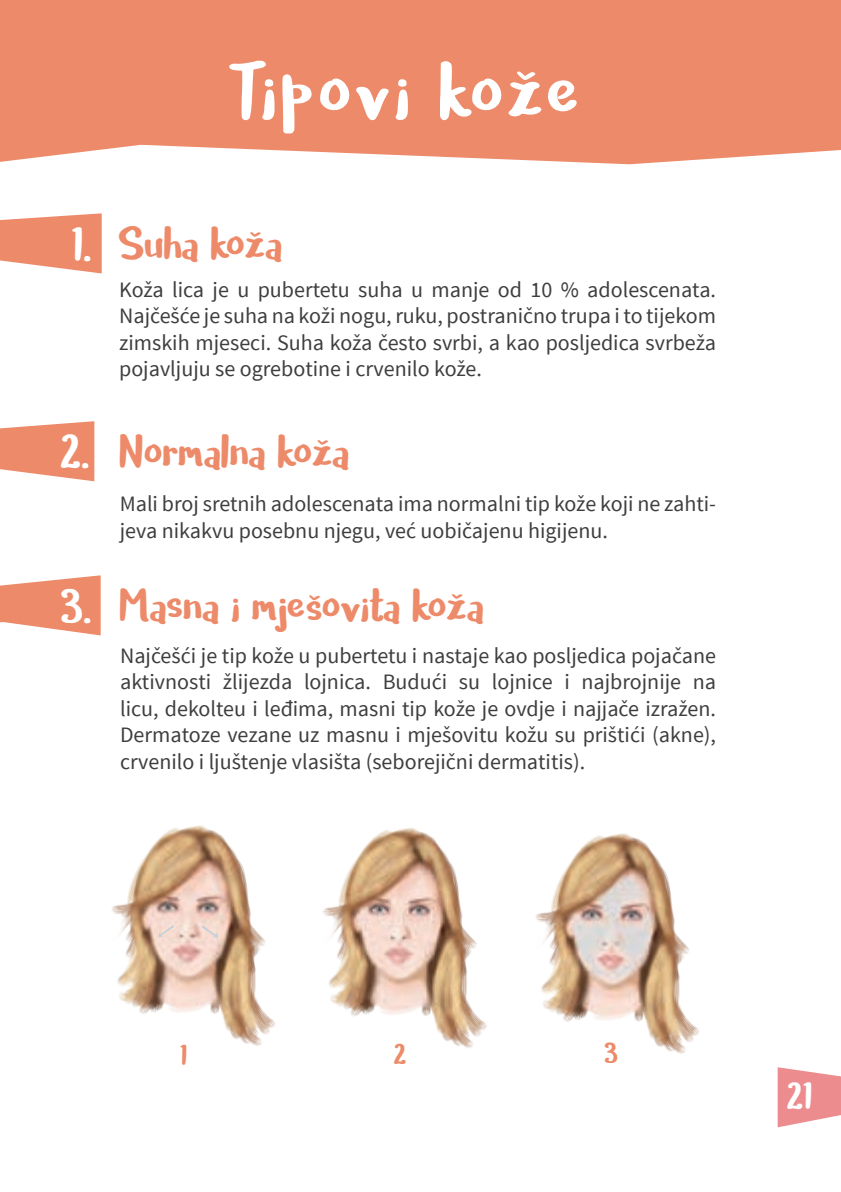
<style>
.page{position:relative;width:841px;height:1192px;background:#fff}
.page>*{position:absolute;margin:0;border:0;box-sizing:border-box;transform-origin:0 0}
.t1{font:84px "Cavorting";letter-spacing:.05em;color:#fff}
.t2{font:48px "Cavorting";color:#ed8a69}
.t3{font:48px "Cavorting";color:#fff}
.t4{font:38px "Cavorting";color:#fff}
.t5{font:28.8px "Cavorting";color:#ed8a69}
.t6{font:22px/26.4px "Source Sans Pro";color:#3e3e3f;text-align:justify}
</style>
<div class="page">
<div style="left:0;top:0;width:840px;height:165px;background:#ed8a69"></div>
<svg style="left:0;top:575px;width:101px;height:60px"></svg>
<svg style="left:0;top:213px;width:102px;height:60px;background:#ef9d81"></svg>
<svg style="left:0;top:421px;width:94px;height:60px;background:#ef9c80"></svg>
<img style="left:111px;top:825px;width:588px;height:229px">
<svg style="left:158px;top:925px;width:16px;height:12px"></svg>
<svg style="left:202px;top:926px;width:15px;height:11px"></svg>
<svg style="left:777px;top:1067px;width:63px;height:60px"></svg>
<p class="t1" style="left:229px;top:43px;width:351px">Tipovi kože</p>
<p class="t3" style="left:72px;top:217px;width:21px">1.</p>
<p class="t3" style="left:61px;top:424px;width:31px">2.</p>
<p class="t3" style="left:61px;top:579px;width:32px">3.</p>
<p class="t2" style="left:119px;top:216px;width:165px">Suha koža</p>
<p class="t6" style="left:119px;top:277px;width:598px">Koža lica je u pubertetu suha u manje od 10 % adolescenata.<br>Najčešće je suha na koži nogu, ruku, postranično trupa i to tijekom zimskih mjeseci. Suha koža često svrbi, a kao posljedica svrbeža pojavljuju se ogrebotine i crvenilo kože.</p>
<p class="t2" style="left:120px;top:424px;width:232px">Normalna koža</p>
<p class="t6" style="left:120px;top:491px;width:597px">Mali broj sretnih adolescenata ima normalni tip kože koji ne zahti&shy;jeva nikakvu posebnu njegu, već uobičajenu higijenu.</p>
<p class="t2" style="left:120px;top:578px;width:366px">Masna i mješovita koža</p>
<p class="t6" style="left:120px;top:643px;width:597px">Najčešći je tip kože u pubertetu i nastaje kao posljedica pojačane aktivnosti žlijezda lojnica. Budući su lojnice i najbrojnije na licu, dekolteu i leđima, masni tip kože je ovdje i najjače izražen.<br>Dermatoze vezane uz masnu i mješovitu kožu su prištići (akne), crvenilo i ljuštenje vlasišta (seborejični dermatitis).</p>
<p class="t5" style="left:180px;top:1039px;width:8px">1</p>
<p class="t5" style="left:394px;top:1038px;width:14px">2</p>
<p class="t5" style="left:604px;top:1037px;width:15px">3</p>
<p class="t4" style="left:786px;top:1075px;width:27px">21</p>
</div>
